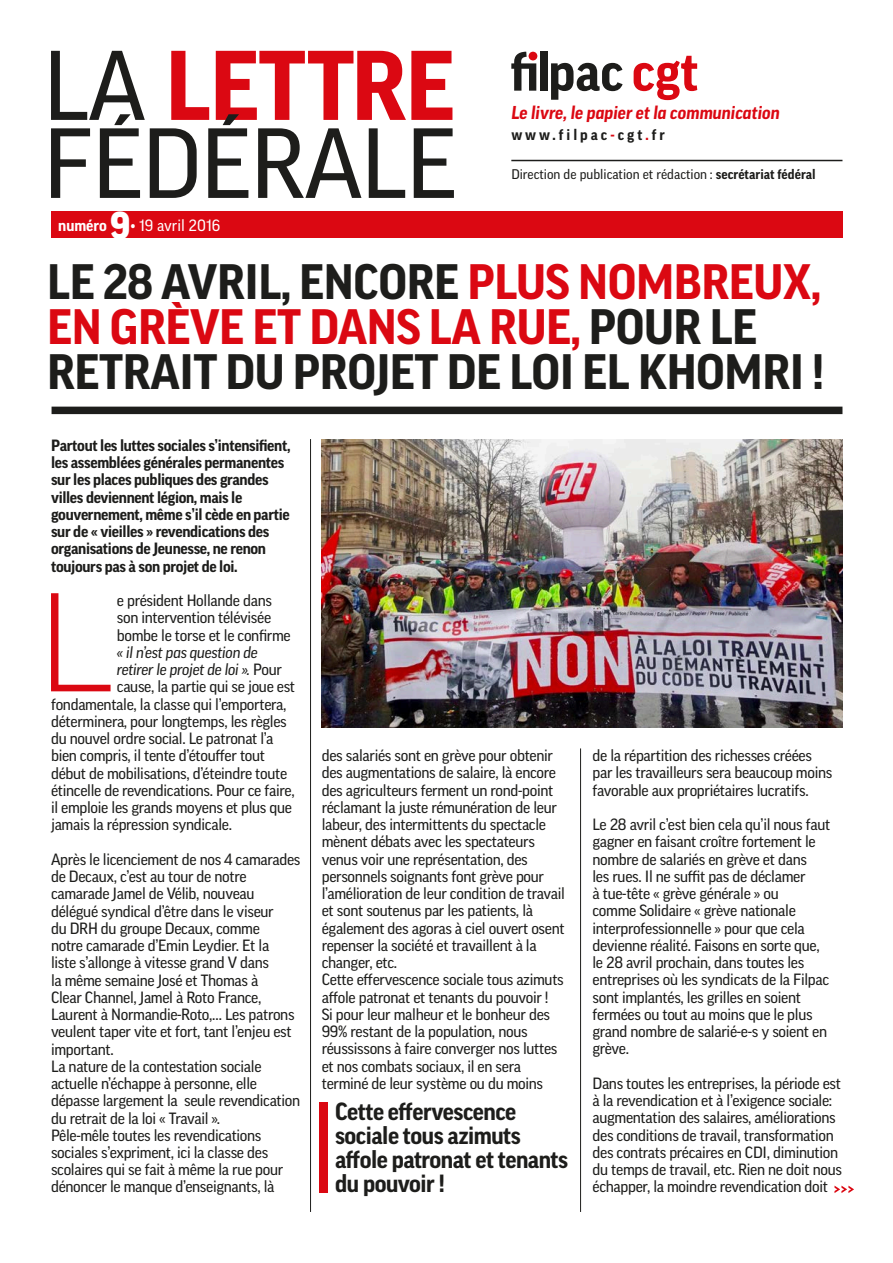
<style>
.page{position:relative;width:893px;height:1263px;background:#fff}
.page>*{position:absolute;margin:0;border:0;box-sizing:border-box;transform-origin:0 0}
.t1{font:700 48px/45px "Good OT";letter-spacing:-.01em;color:#1d1d1b}
.t2{font:900 37.5px "Good OT";color:#fff}
.t3{font:700 24px/24px "Good OT";color:#1d1d1b}
.t4{font:italic 700 18px "Good OT";color:#db0812}
.t5{font:15.75px/17.2px "Good OT";letter-spacing:-.02em;color:#1d1d1b}
.t6{font:700 15.75px/17.2px "Good OT";letter-spacing:-.02em;color:#1d1d1b}
.t7{font:italic 15.75px "Good OT";letter-spacing:-.02em;color:#1d1d1b}
.t8{font:15.75px "Good OT";color:#fff}
.t9{font:700 15.75px "Good OT";color:#fff}
.t10{font:700 15px "Good OT";letter-spacing:.2em;color:#1d1d1b}
.t11{font:13.5px "Good OT";color:#1d1d1b}
.s1{color:#db0812}
.s2{font-weight:700}
.s3{font-style:normal}
</style>
<div class="page">
<hr style="left:511px;top:160px;width:331px;height:1px;background:#1d1d1b">
<div style="left:51px;top:212px;width:791px;height:26px;background:#db0812"></div>
<hr style="left:310px;top:439px;width:1px;height:773px;background:#1d1d1b">
<hr style="left:580px;top:748px;width:1px;height:464px;background:#1d1d1b">
<div style="left:52px;top:407px;width:790px;height:7px;background:#1d1d1b"></div>
<svg style="left:51px;top:51px;width:403px;height:147px"></svg>
<svg style="left:634px;top:56px;width:63px;height:44px"></svg>
<div style="left:529px;top:52px;width:8px;height:8px;background:#db0812;border-radius:50%"></div>
<svg style="left:551px;top:63px;width:72px;height:37px"></svg>
<div style="left:540px;top:51px;width:7px;height:40px;background:#1d1d1b"></div>
<svg style="left:511px;top:52px;width:25px;height:39px"></svg>
<svg style="left:51px;top:593px;width:60px;height:98px"></svg>
<div style="left:319px;top:1102px;width:9px;height:91px;background:#db0812"></div>
<img style="left:322px;top:439px;width:520px;height:288px">
<svg style="left:834px;top:1185px;width:20px;height:8px"></svg>
<p class="t9" style="left:58px;top:217px;width:50px">numéro</p>
<h2 class="t2" style="left:110px;top:205px;width:22px">9</h2>
<p class="t8" style="left:131px;top:217px;width:91px">• 19 avril 2016</p>
<p class="t4" style="left:511px;top:103px;width:270px">Le livre, le papier et la communication</p>
<p class="t10" style="left:511px;top:127px;width:155px">www.filpac<span class="s1">-</span>cgt<span class="s1">.</span>fr</p>
<p class="t11" style="left:511px;top:167px;width:306px">Direction de publication et rédaction : <span class="s2">secrétariat fédéral</span></p>
<h1 class="t1" style="left:47px;top:259px;width:779px">Le 28 avril, encore <span class="s1">plus nombreux, en grève et dans la rue,</span> pour le retrait du projet de loi El Khomri !</h1>
<p class="t6" style="left:51px;top:437px;width:241px">Partout les luttes sociales s’intensifient, les assemblées générales permanentes sur les places publiques des grandes villes deviennent légion, mais le gouvernement, même s’il cède en partie sur de « vieilles » revendications des organisations de Jeunesse, ne renon toujours pas à son projet de loi.</p>
<p class="t5" style="left:117px;top:592px;width:175px">e président Hollande dans son intervention télévisée bombe le torse et le confirme</p>
<p class="t7" style="left:117px;top:643px;width:142px">« il n’est pas question de</p>
<p class="t7" style="left:117px;top:661px;width:166px">retirer le projet de loi ». <span class="s3">Pour</span></p>
<p class="t5" style="left:117px;top:678px;width:180px">cause, la partie qui se joue est</p>
<p class="t5" style="left:51px;top:695px;width:237px">fondamentale, la classe qui l’emportera,</p>
<p class="t5" style="left:51px;top:713px;width:237px">déterminera, pour longtemps, les règles</p>
<p class="t5" style="left:51px;top:730px;width:224px">du nouvel ordre social. Le patronat l’a</p>
<p class="t5" style="left:51px;top:747px;width:216px">bien compris, il tente d’étouffer tout</p>
<p class="t5" style="left:51px;top:764px;width:238px">début de mobilisations, d’éteindre toute</p>
<p class="t5" style="left:51px;top:782px;width:245px">étincelle de revendications. Pour ce faire,</p>
<p class="t5" style="left:51px;top:799px;width:242px">il emploie les grands moyens et plus que</p>
<p class="t5" style="left:51px;top:816px;width:182px">jamais la répression syndicale.</p>
<p class="t5" style="left:51px;top:851px;width:251px">Après le licenciement de nos 4 camarades de Decaux, c’est au tour de notre camarade Jamel de Vélib, nouveau délégué syndical d’être dans le viseur<br>du DRH du groupe Decaux, comme<br>notre camarade d’Emin Leydier. Et la<br>liste s’allonge à vitesse grand V dans<br>la même semaine José et Thomas à<br>Clear Channel, Jamel à Roto France, Laurent à Normandie-Roto,… Les patrons veulent taper vite et fort, tant l’enjeu est important.<br>La nature de la contestation sociale actuelle n’échappe à personne, elle dépasse largement la seule revendication du retrait de la loi « Travail ».<br>Pêle-mêle toutes les revendications sociales s’expriment, ici la classe des scolaires qui se fait à même la rue pour dénoncer le manque d’enseignants, là</p>
<p class="t5" style="left:322px;top:747px;width:245px">des salariés sont en grève pour obtenir des augmentations de salaire, là encore des agriculteurs ferment un rond-point réclamant la juste rémunération de leur labeur, des intermittents du spectacle mènent débats avec les spectateurs venus voir une représentation, des personnels soignants font grève pour l’amélioration de leur condition de travail et sont soutenus par les patients, là également des agoras à ciel ouvert osent repenser la société et travaillent à la changer, etc.<br>Cette effervescence sociale tous azimuts affole patronat et tenants du pouvoir !<br>Si pour leur malheur et le bonheur des 99% restant de la population, nous réussissons à faire converger nos luttes et nos combats sociaux, il en sera terminé de leur système ou du moins</p>
<p class="t5" style="left:592px;top:747px;width:241px">de la répartition des richesses créées par les travailleurs sera beaucoup moins favorable aux propriétaires lucratifs.</p>
<p class="t5" style="left:592px;top:816px;width:239px">Le 28 avril c’est bien cela qu’il nous faut gagner en faisant croître fortement le nombre de salariés en grève et dans<br>les rues. Il ne suffit pas de déclamer<br>à tue-tête « grève générale » ou<br>comme Solidaire « grève nationale interprofessionnelle » pour que cela devienne réalité. Faisons en sorte que, le 28 avril prochain, dans toutes les entreprises où les syndicats de la Filpac sont implantés, les grilles en soient fermées ou tout au moins que le plus grand nombre de salarié-e-s y soient en grève.</p>
<p class="t5" style="left:592px;top:1075px;width:251px">Dans toutes les entreprises, la période est à la revendication et à l’exigence sociale: augmentation des salaires, améliorations des conditions de travail, transformation des contrats précaires en CDI, diminution du temps de travail, etc. Rien ne doit nous échapper, la moindre revendication doit</p>
<h3 class="t3" style="left:335px;top:1099px;width:235px">Cette effervescence sociale tous azimuts affole patronat et tenants du pouvoir !</h3>
</div>
